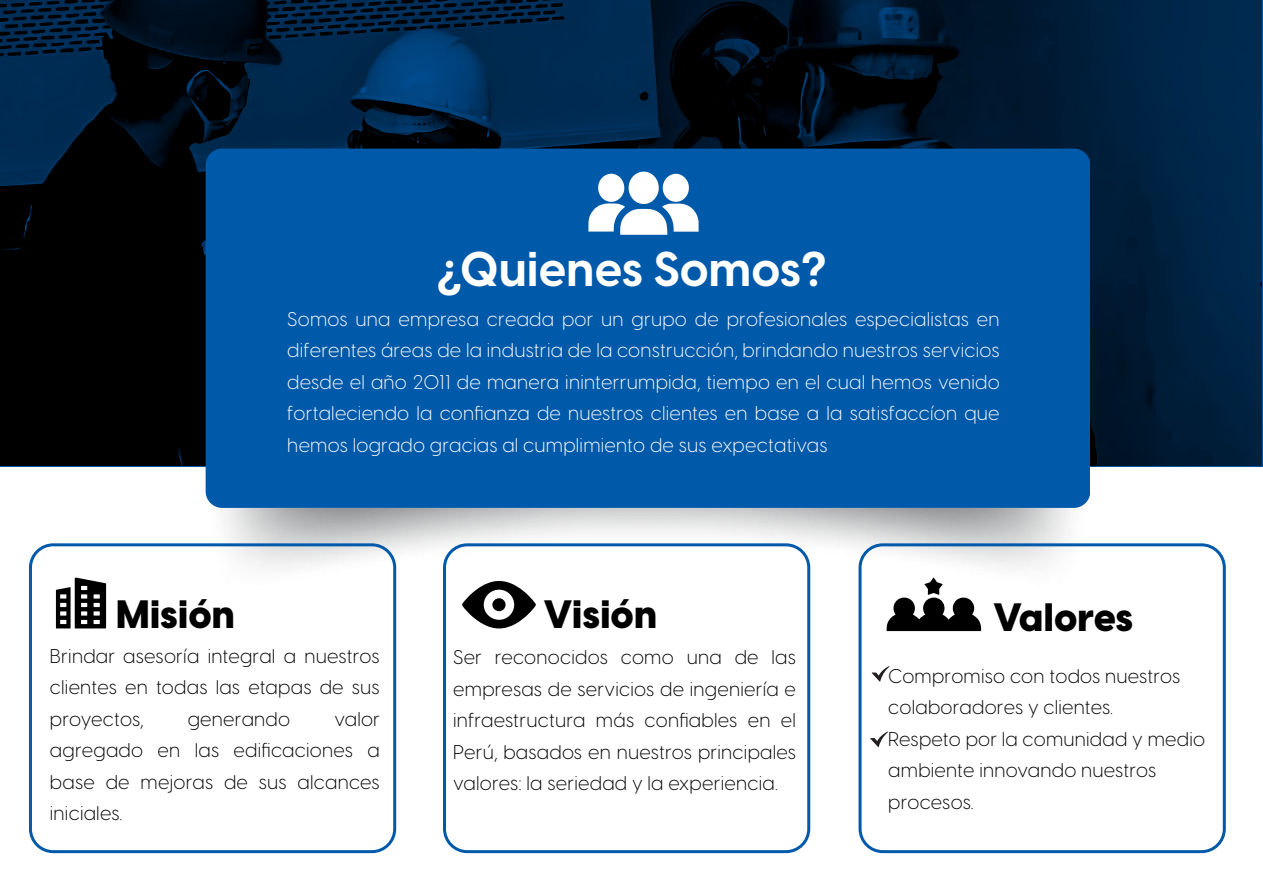
<style>
.page{position:relative;width:1263px;height:893px;background:#fff}
.page>*{position:absolute;margin:0;border:0;box-sizing:border-box;transform-origin:0 0}
.t1{font:700 48px "Visby CF";letter-spacing:.015em;color:#fff}
.t2{font:800 39px "Visby CF";letter-spacing:.015em;color:#000}
.t3{font:300 19.5px/31.5px "Visby CF";letter-spacing:.015em;color:#000;text-align:justify}
.t4{font:300 19.5px/31.5px "Visby CF";letter-spacing:.015em;color:#fff;text-align:justify}
</style>
<div class="page">
<img style="left:0;top:0;width:1262px;height:466px">
<img style="left:223px;top:508px;width:849px;height:82px">
<div style="left:206px;top:149px;width:884px;height:359px;background:#0159a9"></div>
<svg style="left:588px;top:171px;width:111px;height:64px"></svg>
<div style="left:29px;top:543px;width:367px;height:310px;border:3px solid #0159a9;border-radius:23px"></div>
<svg style="left:56px;top:577px;width:50px;height:51px"></svg>
<div style="left:858px;top:543px;width:368px;height:310px;border:3px solid #0159a9;border-radius:23px"></div>
<svg style="left:886px;top:577px;width:96px;height:54px"></svg>
<div style="left:443px;top:543px;width:367px;height:310px;border:3px solid #0159a9;border-radius:23px"></div>
<svg style="left:462px;top:580px;width:74px;height:49px"></svg>
<div style="left:492px;top:598px;width:14px;height:13px;background:#000;border-radius:50%"></div>
<svg style="left:872px;top:666px;width:17px;height:16px"></svg>
<svg style="left:870px;top:731px;width:18px;height:16px"></svg>
<h1 class="t1" style="left:437px;top:232px;width:390px">¿Quienes Somos?</h1>
<p class="t4" style="left:287px;top:302px;width:714px">Somos una empresa creada por un grupo de profesionales especialistas en diferentes áreas de la industria de la construcción, brindando nuestros servicios desde el año 2011 de manera ininterrumpida, tiempo en el cual hemos venido fortaleciendo la confianza de nuestros clientes en base a la satisfaccíon que hemos logrado gracias al cumplimiento de sus expectativas</p>
<h2 class="t2" style="left:116px;top:583px;width:120px">Misión</h2>
<p class="t3" style="left:50px;top:639px;width:331px">Brindar asesoría integral a nuestros clientes en todas las etapas de sus proyectos,</p>
<p class="t3" style="left:50px;top:702px;width:332px;text-indent:284px">valor agregado en las edificaciones a base de mejoras de sus alcances iniciales.</p>
<p class="t3" style="left:188px;top:702px;width:104px">generando</p>
<h2 class="t2" style="left:544px;top:583px;width:115px">Visión</h2>
<p class="t3" style="left:453px;top:640px;width:344px">Ser reconocidos como una de las empresas de servicios de ingeniería e infraestructura más confiables en el Perú, basados en nuestros principales valores: la seriedad y la experiencia.</p>
<h2 class="t2" style="left:993px;top:586px;width:141px">Valores</h2>
<p class="t3" style="left:888px;top:659px;width:318px;text-align:left">Compromiso con todos nuestros colaboradores y clientes.<br>Respeto por la comunidad y medio ambiente innovando nuestros procesos.</p>
</div>
